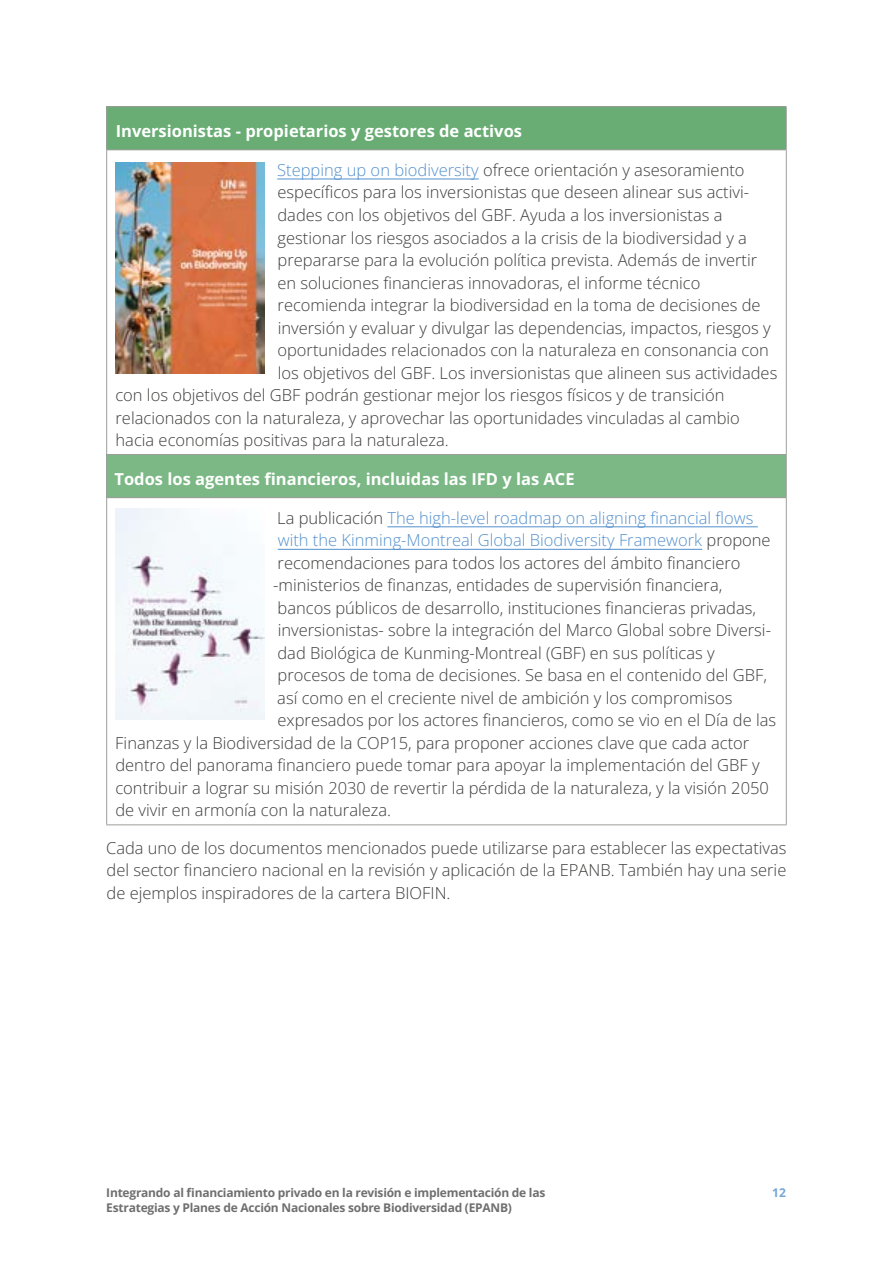
<style>
.page{position:relative;width:893px;height:1263px;background:#fff}
.page>*{position:absolute;margin:0;border:0;box-sizing:border-box;transform-origin:0 0}
.t1{font:300 16.5px/22.5px "Open Sans";color:#3c3c3b;text-align:justify}
.t2{font:300 16.5px "Open Sans";color:#5390cd}
.t3{font:700 16.5px "Open Sans";color:#fff}
.t4{font:700 12px "Open Sans";letter-spacing:-.02em;color:#706f6f}
.t5{font:700 12px "Open Sans";color:#5390cd}
.s1{color:#5390cd}
.s2{color:#3c3c3b}
</style>
<div class="page">
<div style="left:107px;top:107px;width:679px;height:43px;background:#69ad74"></div>
<div style="left:107px;top:454px;width:679px;height:44px;background:#7cb885"></div>
<hr style="left:786px;top:150px;width:1px;height:304px;background:#9d9d9c">
<hr style="left:106px;top:498px;width:1px;height:326px;background:#9d9d9c">
<hr style="left:106px;top:150px;width:1px;height:304px;background:#9d9d9c">
<hr style="left:786px;top:498px;width:1px;height:326px;background:#9d9d9c">
<hr style="left:106px;top:824px;width:681px;height:1px;background:#9d9d9c">
<hr style="left:106px;top:107px;width:1px;height:42px;background:#9d9d9c">
<hr style="left:106px;top:149px;width:681px;height:1px;background:#9d9d9c">
<hr style="left:786px;top:107px;width:1px;height:42px;background:#9d9d9c">
<hr style="left:106px;top:454px;width:681px;height:1px;background:#9d9d9c">
<hr style="left:106px;top:455px;width:1px;height:42px;background:#9d9d9c">
<hr style="left:786px;top:455px;width:1px;height:42px;background:#9d9d9c">
<hr style="left:106px;top:497px;width:681px;height:1px;background:#9d9d9c">
<hr style="left:106px;top:106px;width:681px;height:1px;background:#9d9d9c">
<hr style="left:277px;top:179px;width:202px;height:1px;background:#5390cd">
<img style="left:115px;top:163px;width:149px;height:211px">
<hr style="left:387px;top:526px;width:371px;height:1px;background:#5390cd">
<hr style="left:278px;top:549px;width:424px;height:1px;background:#5390cd">
<img style="left:115px;top:509px;width:149px;height:211px">
<p class="t3" style="left:116px;top:119px;width:408px">Inversionistas - propietarios y gestores de activos</p>
<p class="t1" style="left:277px;top:158px;width:469px"><span class="s1">Stepping up on biodiversity</span> ofrece orientación y asesoramiento</p>
<p class="t1" style="left:277px;top:181px;width:473px">específicos para los inversionistas que deseen alinear sus activi-</p>
<p class="t1" style="left:277px;top:203px;width:446px">dades con los objetivos del GBF. Ayuda a los inversionistas a</p>
<p class="t1" style="left:277px;top:226px;width:471px">gestionar los riesgos asociados a la crisis de la biodiversidad y a</p>
<p class="t1" style="left:278px;top:248px;width:481px">prepararse para la evolución política prevista. Además de invertir</p>
<p class="t1" style="left:277px;top:271px;width:424px">en soluciones financieras innovadoras, el informe técnico</p>
<p class="t1" style="left:278px;top:293px;width:485px">recomienda integrar la biodiversidad en la toma de decisiones de</p>
<p class="t1" style="left:278px;top:316px;width:494px">inversión y evaluar y divulgar las dependencias, impactos, riesgos y</p>
<p class="t1" style="left:277px;top:338px;width:493px">oportunidades relacionados con la naturaleza en consonancia con</p>
<p class="t1" style="left:278px;top:361px;width:501px">los objetivos del GBF. Los inversionistas que alineen sus actividades</p>
<p class="t1" style="left:115px;top:383px;width:610px">con los objetivos del GBF podrán gestionar mejor los riesgos físicos y de transición</p>
<p class="t1" style="left:116px;top:406px;width:626px">relacionados con la naturaleza, y aprovechar las oportunidades vinculadas al cambio</p>
<p class="t1" style="left:116px;top:428px;width:335px">hacia economías positivas para la naturaleza.</p>
<p class="t3" style="left:114px;top:467px;width:462px">Todos los agentes financieros, incluidas las IFD y las ACE</p>
<p class="t2" style="left:277px;top:506px;width:478px"><span class="s2">La publicación</span> The high-level roadmap on aligning financial flows</p>
<p class="t2" style="left:278px;top:529px;width:494px">with the Kinming-Montreal Global Biodiversity Framework <span class="s2">propone</span></p>
<p class="t1" style="left:278px;top:551px;width:465px">recomendaciones para todos los actores del ámbito financiero</p>
<p class="t1" style="left:273px;top:574px;width:451px">-ministerios de finanzas, entidades de supervisión financiera,</p>
<p class="t1" style="left:278px;top:596px;width:480px">bancos públicos de desarrollo, instituciones financieras privadas,</p>
<p class="t1" style="left:278px;top:619px;width:495px">inversionistas- sobre la integración del Marco Global sobre Diversi-</p>
<p class="t1" style="left:277px;top:641px;width:439px">dad Biológica de Kunming-Montreal (GBF) en sus políticas y</p>
<p class="t1" style="left:278px;top:664px;width:491px">procesos de toma de decisiones. Se basa en el contenido del GBF,</p>
<p class="t1" style="left:277px;top:686px;width:457px">así como en el creciente nivel de ambición y los compromisos</p>
<p class="t1" style="left:277px;top:709px;width:500px">expresados por los actores financieros, como se vio en el Día de las</p>
<p class="t1" style="left:115px;top:731px;width:635px">Finanzas y la Biodiversidad de la COP15, para proponer acciones clave que cada actor</p>
<p class="t1" style="left:115px;top:754px;width:646px">dentro del panorama financiero puede tomar para apoyar la implementación del GBF y</p>
<p class="t1" style="left:115px;top:776px;width:655px">contribuir a lograr su misión 2030 de revertir la pérdida de la naturaleza, y la visión 2050</p>
<p class="t1" style="left:115px;top:799px;width:277px">de vivir en armonía con la naturaleza.</p>
<p class="t1" style="left:106px;top:836px;width:682px">Cada uno de los documentos mencionados puede utilizarse para establecer las expectativas del sector financiero nacional en la revisión y aplicación de la EPANB. También hay una serie de ejemplos inspiradores de la cartera BIOFIN.</p>
<p class="t4" style="left:106px;top:1184px;width:441px">Integrando al financiamiento privado en la revisión e implementación de las</p>
<p class="t5" style="left:772px;top:1184px;width:15px">12</p>
<p class="t4" style="left:106px;top:1199px;width:407px">Estrategias y Planes de Acción Nacionales sobre Biodiversidad (EPANB)</p>
</div>
